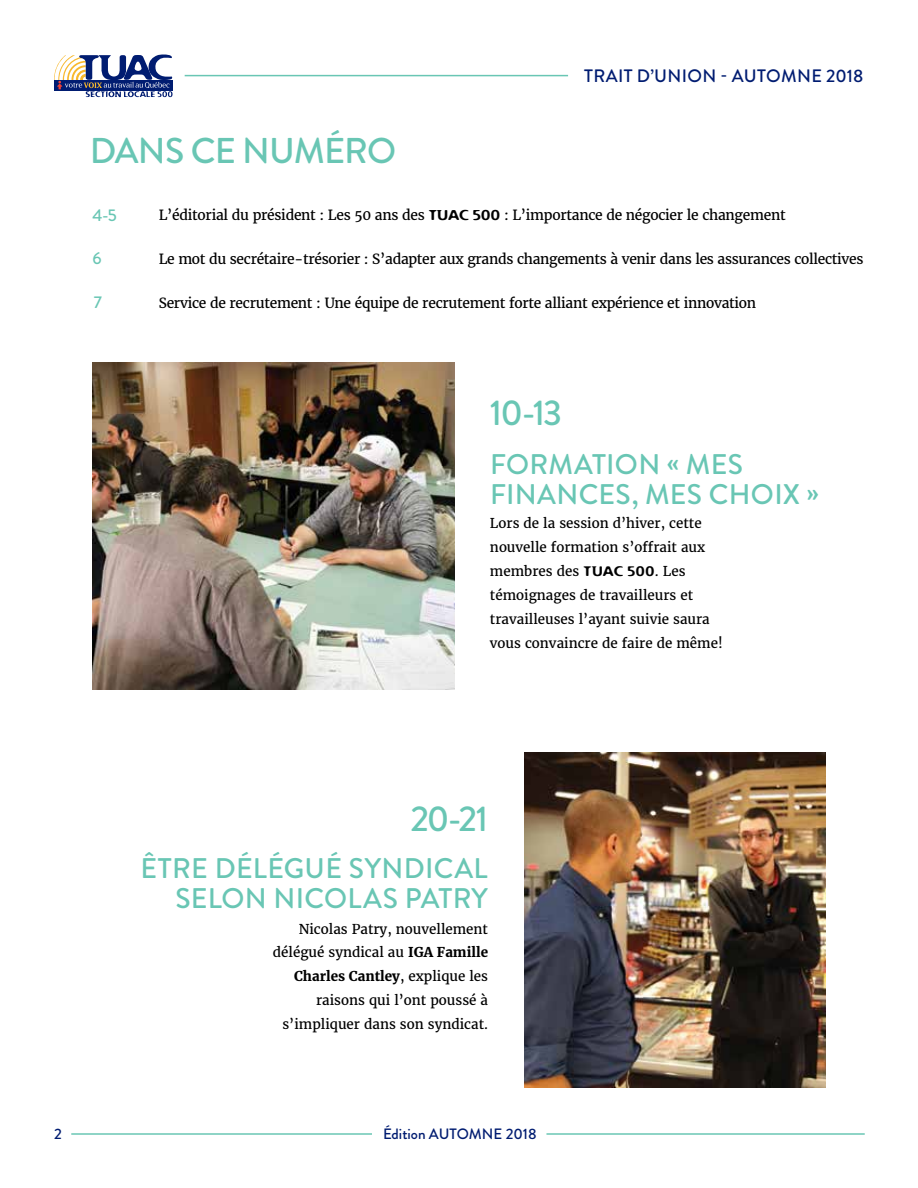
<style>
.page{position:relative;width:918px;height:1188px;background:#fff}
.page>*{position:absolute;margin:0;border:0;box-sizing:border-box;transform-origin:0 0}
.t1{font:500 35.85px "Brandon Grotesque";letter-spacing:-.03em;color:#69c6b4}
.t2{font:500 28.35px/29.8px "Brandon Grotesque";letter-spacing:.01em;color:#69c6b4}
.t3{font:500 18px "Brandon Grotesque";letter-spacing:.02em;color:#001c71}
.t4{font:500 16.95px "Brandon Grotesque";color:#69c6b4}
.t5{font:500 15px "Brandon Grotesque";color:#001c71}
.t6{font:13.95px "Merriweather";letter-spacing:-.02em;color:#000}
.t7{font:13.5px/23.9px "Merriweather";color:#000}
.s1{font-family:"Flexure"}
.s2{font-weight:700}
</style>
<div class="page">
<img style="left:93px;top:363px;width:362px;height:327px">
<img style="left:524px;top:752px;width:301px;height:335px">
<hr style="left:185px;top:75px;width:383px;height:1px;background:#69c6b4">
<svg style="left:54px;top:54px;width:119px;height:43px"></svg>
<hr style="left:546px;top:1133px;width:319px;height:2px;background:#69c6b4">
<hr style="left:71px;top:1133px;width:301px;height:2px;background:#69c6b4">
<h1 class="t1" style="left:90px;top:126px;width:308px">DANS CE NUMÉRO</h1>
<h3 class="t3" style="left:584px;top:64px;width:281px">TRAIT D’UNION - AUTOMNE 2018</h3>
<p class="t4" style="left:93px;top:203px;width:26px">4-5</p>
<p class="t4" style="left:93px;top:246px;width:11px">6</p>
<p class="t4" style="left:94px;top:290px;width:10px">7</p>
<p class="t6" style="left:159px;top:206px;width:628px">L’éditorial du président : Les 50 ans des <span class="s1">TUAC 500</span> : L’importance de négocier le changement</p>
<p class="t6" style="left:159px;top:250px;width:706px">Le mot du secrétaire-trésorier : S’adapter aux grands changements à venir dans les assurances collectives</p>
<p class="t6" style="left:159px;top:294px;width:599px">Service de recrutement : Une équipe de recrutement forte alliant expérience et innovation</p>
<h1 class="t1" style="left:490px;top:388px;width:74px">10-13</h1>
<h2 class="t2" style="left:490px;top:450px;width:331px">FORMATION « MES<br>FINANCES, MES CHOIX »</h2>
<p class="t7" style="left:490px;top:512px;width:234px">Lors de la session d’hiver, cette nouvelle formation s’offrait aux membres des <span class="s1">TUAC 500</span>. Les témoignages de travailleurs et travailleuses l’ayant suivie saura vous convaincre de faire de même!</p>
<h1 class="t1" style="left:410px;top:794px;width:79px">20-21</h1>
<h2 class="t2" style="left:140px;top:854px;width:349px;text-align:right">ÊTRE DÉLÉGUÉ SYNDICAL<br>SELON NICOLAS PATRY</h2>
<p class="t7" style="left:273px;top:917px;width:217px;text-align:right">Nicolas Patry, nouvellement délégué syndical au <span class="s2">IGA Famille<br>Charles Cantley</span>, explique les raisons qui l’ont poussé à s’impliquer dans son syndicat.</p>
<p class="t5" style="left:54px;top:1124px;width:9px">2</p>
<p class="t5" style="left:383px;top:1124px;width:155px">Édition AUTOMNE 2018</p>
</div>
